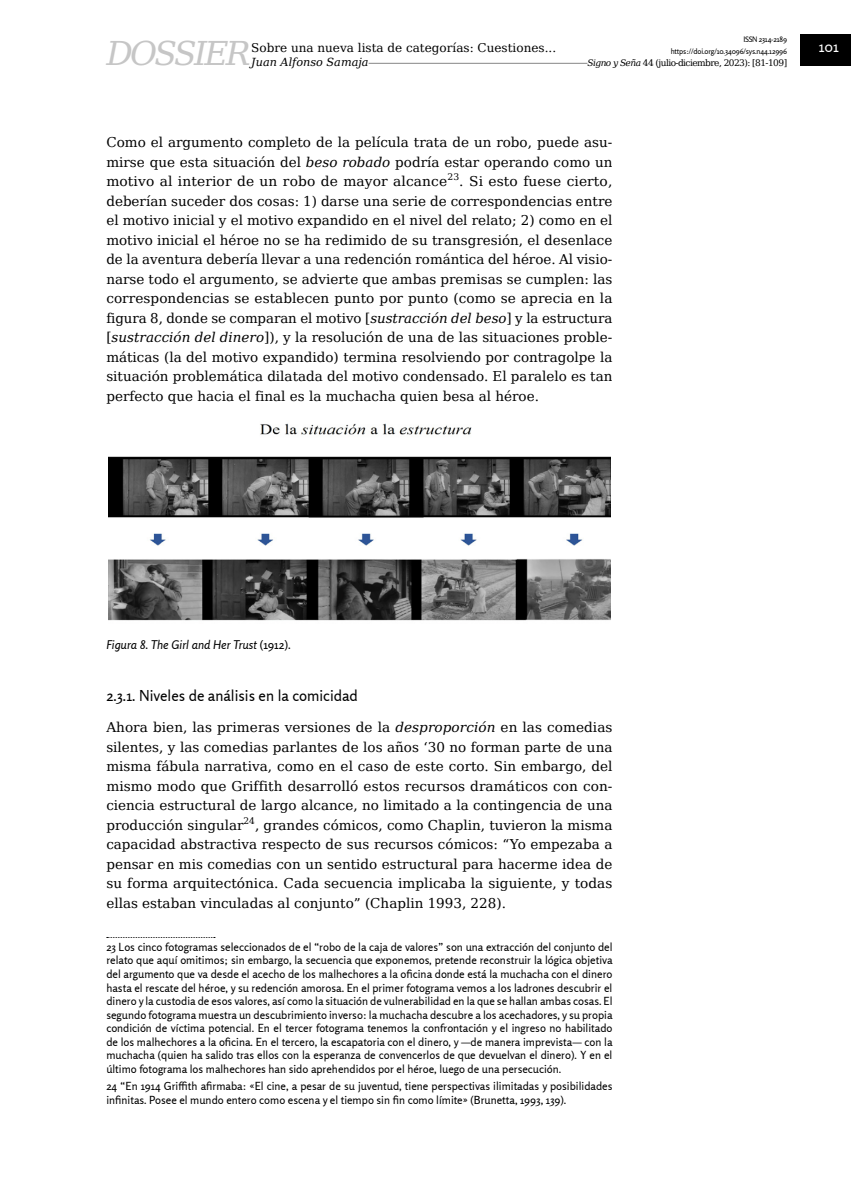
<style>
.page{position:relative;width:851px;height:1191px;background:#fff}
.page>*{position:absolute;margin:0;border:0;box-sizing:border-box;transform-origin:0 0}
.t1{font:italic 33px "DejaVu Serif";letter-spacing:-.08em;color:#c6c6c6}
.art-subtitulo-3{font:15px "Rosario";color:#000}
.t2{font:15px "Rosario";color:#fff}
.art-texto-central{font:13.5px/19.5px "DejaVu Serif";color:#000;text-align:justify}
.t3{font:12px "DejaVu Serif";color:#000}
.epigrafe-imagen{font:italic 12px "Rosario";color:#000}
.t4{font:italic 11.25px "DejaVu Serif";color:#000}
.nota-al-pie{font:11.1px/13.5px "Rosario";color:#000;text-align:justify}
.t5{font:9px "DejaVu Serif";letter-spacing:-.06em;color:#000}
.t6{font:7.5px/12px "Rosario";letter-spacing:-.02em;color:#000;text-align:right}
.s1{font-style:italic}
.s2{font-style:normal}
</style>
<div class="page">
<hr style="left:112px;top:63px;width:540px;height:1px;background:#878787">
<div style="left:587px;top:55px;width:200px;height:15px;background:#fff"></div>
<div style="left:799px;top:35px;width:51px;height:31px;background:#000"></div>
<div style="left:106px;top:46px;width:145px;height:27px;background:#fff"></div>
<div style="left:251px;top:55px;width:117px;height:15px;background:#fff"></div>
<img style="left:108px;top:423px;width:502px;height:198px">
<svg style="left:107px;top:937px;width:108px;height:1px"></svg>
<h1 class="t1" style="left:106px;top:29px;width:146px">DOSSIER</h1>
<p class="t3" style="left:251px;top:39px;width:306px">Sobre una nueva lista de categorías: Cuestiones...</p>
<p class="t4" style="left:251px;top:53px;width:119px">Juan Alfonso Samaja</p>
<p class="t6" style="left:670px;top:33px;width:118px">ISSN 2314-2189 https://doi.org/10.34096/sys.n44.12996</p>
<p class="t5" style="left:587px;top:56px;width:201px"><span class="s1">Signo y Seña</span> 44 (julio-diciembre, 2023): [81-109]</p>
<p class="art-texto-central" style="left:106px;top:132px;width:507px">Como el argumento completo de la película trata de un robo, puede asu&shy;mirse que esta situación del <span class="s1">beso robado</span> podría estar operando como un motivo al interior de un robo de mayor alcance<sup>23</sup>. Si esto fuese cierto, deberían suceder dos cosas: 1) darse una serie de correspondencias entre el motivo inicial y el motivo expandido en el nivel del relato; 2) como en el motivo inicial el héroe no se ha redimido de su transgresión, el desenlace de la aventura debería llevar a una redención romántica del héroe. Al visio&shy;narse todo el argumento, se advierte que ambas premisas se cumplen: las correspondencias se establecen punto por punto (como se aprecia en la figura 8, donde se comparan el motivo [<span class="s1">sustracción del beso</span>] y la estructura [<span class="s1">sustracción del dinero</span>]), y la resolución de una de las situaciones proble&shy;máticas (la del motivo expandido) termina resolviendo por contragolpe la situación problemática dilatada del motivo condensado. El paralelo es tan perfecto que hacia el final es la muchacha quien besa al héroe.</p>
<p class="t2" style="left:818px;top:38px;width:22px">101</p>
<p class="epigrafe-imagen" style="left:106px;top:637px;width:186px">Figura 8<span class="s2">.</span> The Girl and Her Trust <span class="s2">(1912).</span></p>
<p class="art-subtitulo-3" style="left:106px;top:687px;width:253px">2.3.1. Niveles de análisis en la comicidad</p>
<p class="art-texto-central" style="left:106px;top:717px;width:507px">Ahora bien, las primeras versiones de la <span class="s1">desproporción</span> en las comedias silentes, y las comedias parlantes de los años ‘30 no forman parte de una misma fábula narrativa, como en el caso de este corto. Sin embargo, del mismo modo que Griffith desarrolló estos recursos dramáticos con con&shy;ciencia estructural de largo alcance, no limitado a la contingencia de una producción singular<sup>24</sup>, grandes cómicos, como Chaplin, tuvieron la misma capacidad abstractiva respecto de sus recursos cómicos: “Yo empezaba a pensar en mis comedias con un sentido estructural para hacerme idea de su forma arquitectónica. Cada secuencia implicaba la siguiente, y todas ellas estaban vinculadas al conjunto” (Chaplin 1993, 228).</p>
<p class="nota-al-pie" style="left:106px;top:940px;width:507px">23 Los cinco fotogramas seleccionados de el “robo de la caja de valores” son una extracción del conjunto del relato que aquí omitimos; sin embargo, la secuencia que exponemos, pretende reconstruir la lógica objetiva del argumento que va desde el acecho de los malhechores a la oficina donde está la muchacha con el dinero hasta el rescate del héroe, y su redención amorosa. En el primer fotograma vemos a los ladrones descubrir el dinero y la custodia de esos valores, así como la situación de vulnerabilidad en la que se hallan ambas cosas. El segundo fotograma muestra un descubrimiento inverso: la muchacha descubre a los acechadores, y su propia condición de víctima potencial. En el tercer fotograma tenemos la confrontación y el ingreso no habilitado de los malhechores a la oficina. En el tercero, la escapatoria con el dinero, y —de manera imprevista— con la muchacha (quien ha salido tras ellos con la esperanza de convencerlos de que devuelvan el dinero). Y en el último fotograma los malhechores han sido aprehendidos por el héroe, luego de una persecución.</p>
<p class="nota-al-pie" style="left:106px;top:1079px;width:507px">24 “En 1914 Griffith afirmaba: «El cine, a pesar de su juventud, tiene perspectivas ilimitadas y posibilidades infinitas. Posee el mundo entero como escena y el tiempo sin fin como límite» (Brunetta, 1993, 139).</p>
</div>
